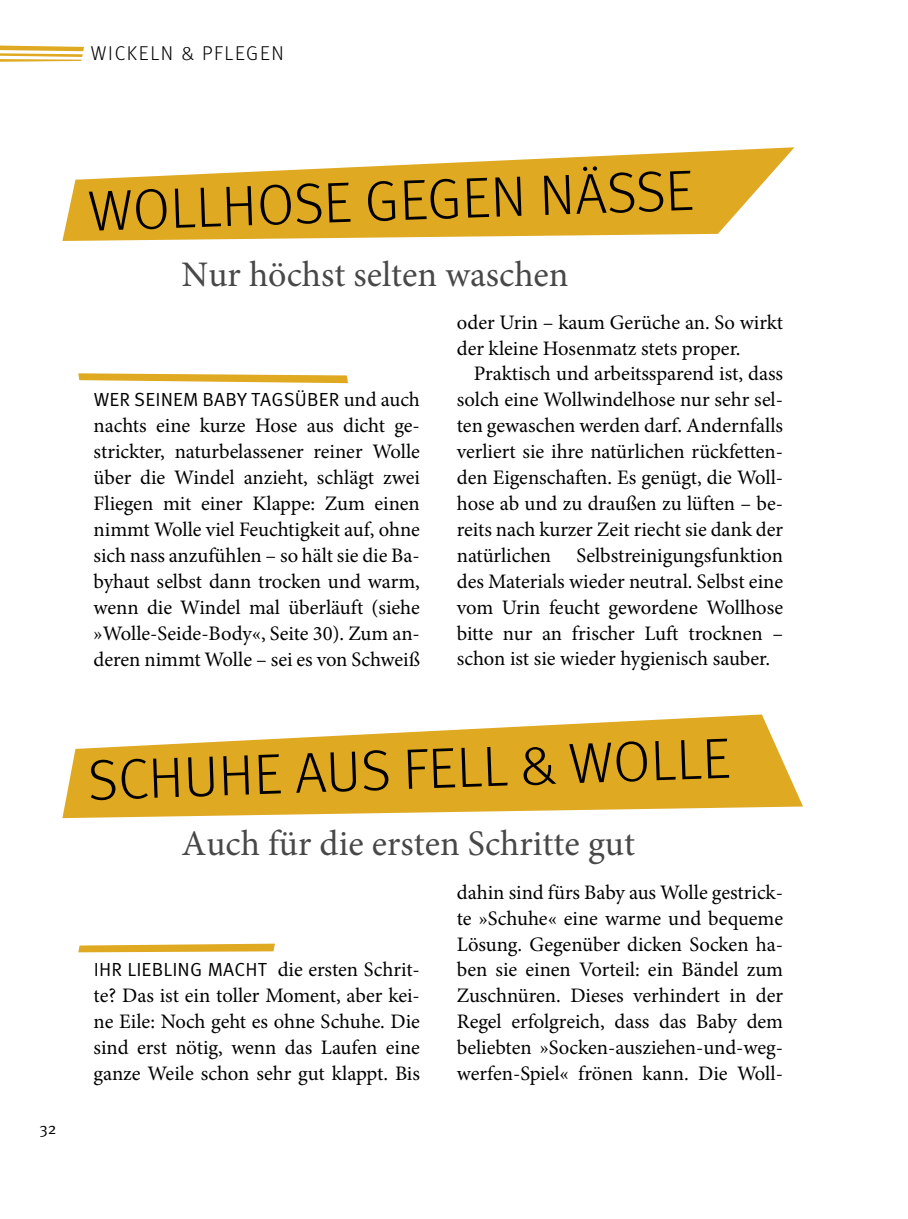
<style>
.page{position:relative;width:908px;height:1219px;background:#fff}
.page>*{position:absolute;margin:0;border:0;box-sizing:border-box;transform-origin:0 0}
.t1{font:300 57px "Meta OT";color:#000}
.t2{font:36px "Minion Pro";color:#484848}
.t3{font:20.6px/26px "Minion Pro";color:#000;text-align:justify}
.t4{font:300 20px "Meta OT";letter-spacing:.085em;color:#000}
.t5{font:19px "Meta OT Norm";letter-spacing:.01em;color:#000}
.t6{font:16px "Meta OT Norm";color:#000}
.s1{font-family:"Minion Pro";font-size:20.6px}
</style>
<div class="page">
<svg style="left:0;top:46px;width:84px;height:16px"></svg>
<svg style="left:62px;top:147px;width:732px;height:94px;fill:#dfa921"></svg>
<svg style="left:62px;top:714px;width:740px;height:104px;fill:#dfa921"></svg>
<svg style="left:78px;top:373px;width:270px;height:10px"></svg>
<svg style="left:78px;top:944px;width:197px;height:8px;background:#e2b23a"></svg>
<p class="t4" style="left:91px;top:42px;width:194px">WICKELN &amp; PFLEGEN</p>
<p class="t6" style="left:39px;top:1120px;width:19px">32</p>
<h1 class="t1" style="left:87px;top:178px;width:607px;rotate:-2deg">WOLLHOSE GEGEN NÄSSE</h1>
<h2 class="t2" style="left:181px;top:257px;width:388px">Nur höchst selten waschen</h2>
<p class="t5" style="left:94px;top:391px;width:327px">WER SEINEM BABY TAGSÜBER <span class="s1">und auch</span></p>
<p class="t3" style="left:94px;top:414px;width:328px">nachts eine kurze Hose aus dicht ge&shy;strickter, naturbelassener reiner Wolle über die Windel anzieht, schlägt zwei Fliegen mit einer Klappe: Zum einen nimmt Wolle viel Feuchtigkeit auf, ohne sich nass anzufühlen – so hält sie die Ba&shy;byhaut selbst dann trocken und warm, wenn die Windel mal überläuft (siehe »Wolle-Seide-Body«, Seite 30). Zum an&shy;deren nimmt Wolle – sei es von Schweiß</p>
<p class="t3" style="left:456px;top:310px;width:328px">oder Urin – kaum Gerüche an. So wirkt der kleine Hosenmatz stets proper.</p>
<p class="t3" style="left:456px;top:362px;width:327px;text-indent:17px">Praktisch und arbeitssparend ist, dass solch eine Wollwindelhose nur sehr sel&shy;ten gewaschen werden darf. Andernfalls verliert sie ihre natürlichen rückfetten&shy;den Eigenschaften. Es genügt, die Woll&shy;hose ab und zu draußen zu lüften – be&shy;reits nach kurzer Zeit riecht sie dank der natürlichen Selbstreinigungsfunktion des Materials wieder neutral. Selbst eine vom Urin feucht gewordene Wollhose bitte nur an frischer Luft trocknen – schon ist sie wieder hygienisch sauber.</p>
<h1 class="t1" style="left:87px;top:747px;width:643px;rotate:-2deg">SCHUHE AUS FELL &amp; WOLLE</h1>
<h2 class="t2" style="left:181px;top:826px;width:454px">Auch für die ersten Schritte gut</h2>
<p class="t5" style="left:94px;top:961px;width:327px">IHR LIEBLING MACHT <span class="s1">die ersten Schrit-</span></p>
<p class="t3" style="left:94px;top:984px;width:328px">te? Das ist ein toller Moment, aber kei&shy;ne Eile: Noch geht es ohne Schuhe. Die sind erst nötig, wenn das Laufen eine ganze Weile schon sehr gut klappt. Bis</p>
<p class="t3" style="left:456px;top:880px;width:328px">dahin sind fürs Baby aus Wolle gestrick&shy;te »Schuhe« eine warme und bequeme Lösung. Gegenüber dicken Socken ha&shy;ben sie einen Vorteil: ein Bändel zum Zuschnüren. Dieses verhindert in der Regel erfolgreich, dass das Baby dem beliebten »Socken-ausziehen-und-weg&shy;werfen-Spiel« frönen kann. Die Woll-</p>
</div>
